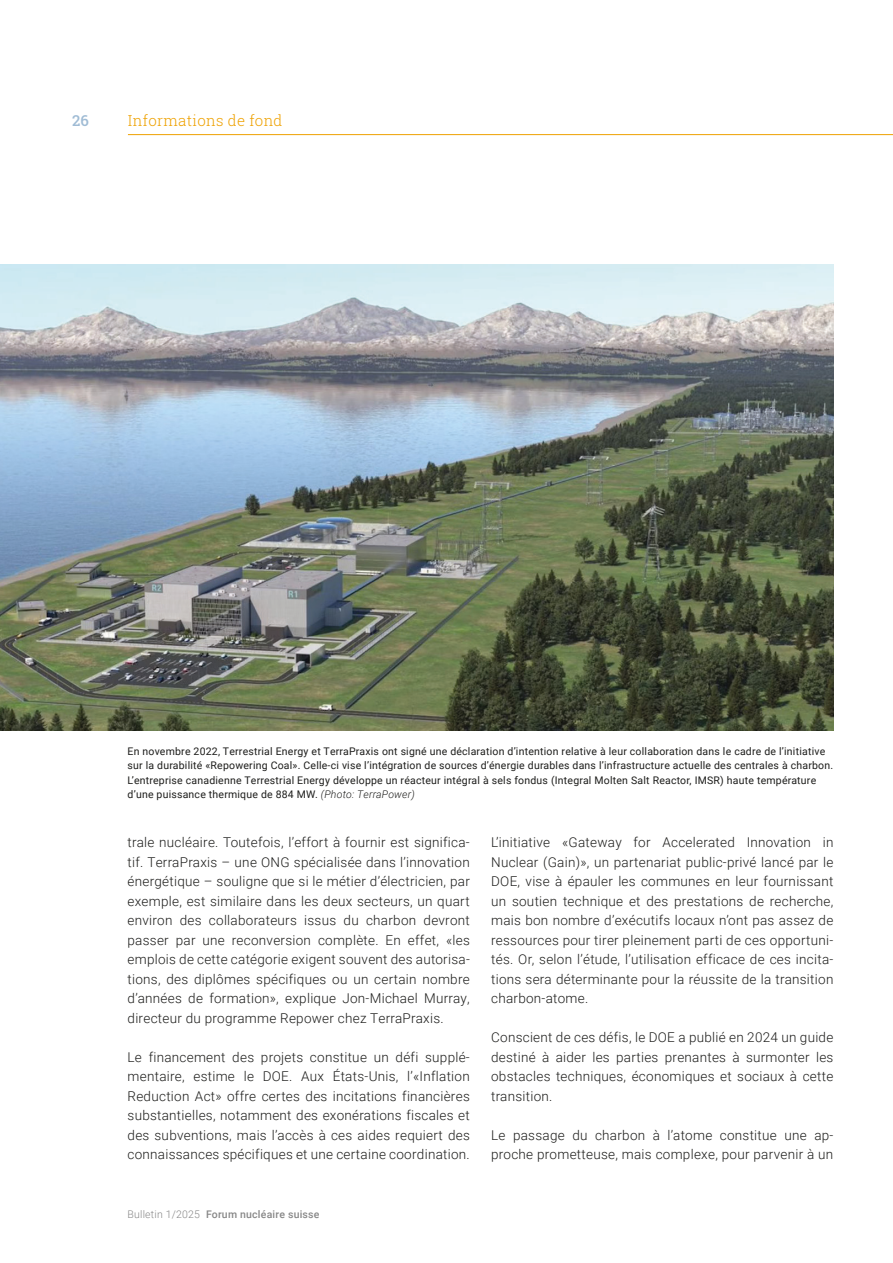
<style>
.page{position:relative;width:893px;height:1263px;background:#fff}
.page>*{position:absolute;margin:0;border:0;box-sizing:border-box;transform-origin:0 0}
.t1{font:300 15px "Roboto Slab";letter-spacing:.02em;color:#eea100}
.t2{font:500 15px "Roboto Slab";color:#a0bcd5}
.t3{font:300 13.5px/19.5px "Roboto";letter-spacing:.02em;color:#1d1d1b;text-align:justify}
.t4{font:10.5px/14.2px "Roboto";letter-spacing:.02em;color:#1d1d1b}
.t5{font:500 10.5px "Roboto";letter-spacing:.02em;color:#878787}
.s1{font-weight:300;font-style:italic}
.s2{font-weight:300}
</style>
<div class="page">
<img style="left:0;top:264px;width:833px;height:466px">
<hr style="left:128px;top:134px;width:765px;height:1px;background:#eea100">
<p class="t2" style="left:72px;top:110px;width:18px">26</p>
<p class="t1" style="left:128px;top:110px;width:156px">Informations de fond</p>
<p class="t4" style="left:128px;top:744px;width:707px">En novembre 2022, Terrestrial Energy et TerraPraxis ont signé une déclaration d’intention relative à leur collaboration dans le cadre de l’initiative sur la durabilité «Repowering Coal». Celle-ci vise l’intégration de sources d’énergie durables dans l’infrastructure actuelle des centrales à charbon.<br>L’entreprise canadienne Terrestrial Energy développe un réacteur intégral à sels fondus (Integral Molten Salt Reactor, IMSR) haute température d’une puissance thermique de 884 MW. <span class="s1">(Photo: TerraPower)</span></p>
<p class="t3" style="left:128px;top:832px;width:344px">trale nucléaire. Toutefois, l’effort à fournir est significa&shy;tif. TerraPraxis – une ONG spécialisée dans l’innovation énergétique – souligne que si le métier d’électricien, par exemple, est similaire dans les deux secteurs, un quart environ des collaborateurs issus du charbon devront passer par une reconversion complète. En effet, «les emplois de cette catégorie exigent souvent des autorisa&shy;tions, des diplômes spécifiques ou un certain nombre d’années de formation», explique Jon-Michael Murray, directeur du programme Repower chez TerraPraxis.</p>
<p class="t3" style="left:128px;top:1047px;width:344px">Le financement des projets constitue un défi supplé&shy;mentaire, estime le DOE. Aux États-Unis, l’«Inflation Reduction Act» offre certes des incitations financières substantielles, notamment des exonérations fiscales et des subventions, mais l’accès à ces aides requiert des connaissances spécifiques et une certaine coordination.</p>
<p class="t5" style="left:128px;top:1207px;width:193px"><span class="s2">Bulletin 1/2025</span> Forum nucléaire suisse</p>
<p class="t3" style="left:491px;top:832px;width:344px">L’initiative «Gateway for Accelerated Innovation in Nuclear (Gain)», un partenariat public-privé lancé par le DOE, vise à épauler les communes en leur fournissant un soutien technique et des prestations de recherche, mais bon nombre d’exécutifs locaux n’ont pas assez de ressources pour tirer pleinement parti de ces opportuni&shy;tés. Or, selon l’étude, l’utilisation efficace de ces incita&shy;tions sera déterminante pour la réussite de la transition charbon-atome.</p>
<p class="t3" style="left:491px;top:1027px;width:344px">Conscient de ces défis, le DOE a publié en 2024 un guide destiné à aider les parties prenantes à surmonter les obstacles techniques, économiques et sociaux à cette transition.</p>
<p class="t3" style="left:491px;top:1125px;width:344px">Le passage du charbon à l’atome constitue une ap&shy;proche prometteuse, mais complexe, pour parvenir à un</p>
</div>
